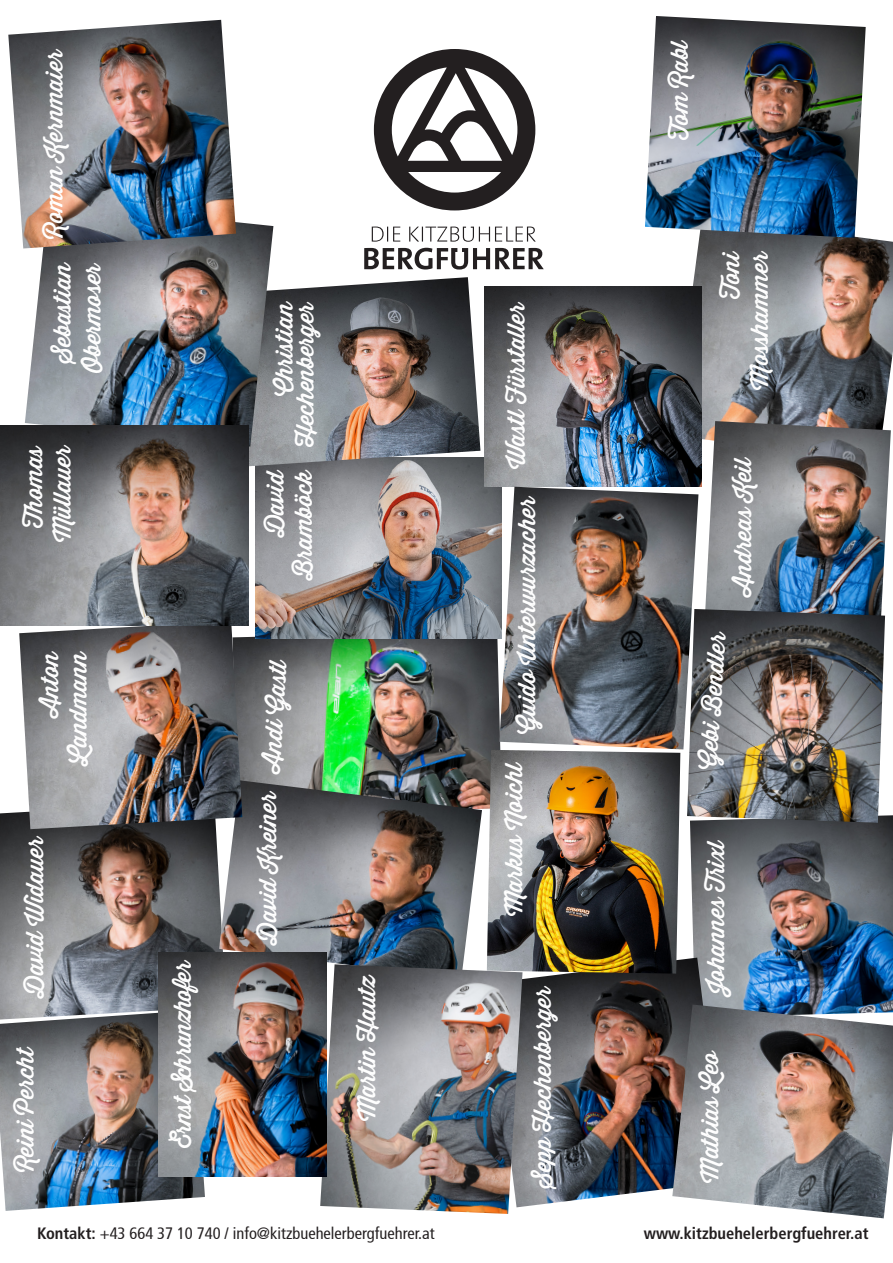
<style>
.page{position:relative;width:893px;height:1263px;background:#fff}
.page>*{position:absolute;margin:0;border:0;box-sizing:border-box;transform-origin:0 0}
.t1{font:23.7px "Thirsty Rough Reg";color:#fff}
.t2{font:condensed 16.5px "Frutiger";color:#231f20}
.t3{font:700 condensed 16.5px "Frutiger";color:#231f20}
.s1{font-weight:700}
</style>
<div class="page">
<img style="left:242px;top:636px;width:259px;height:173px">
<img style="left:255px;top:457px;width:244px;height:181px">
<img style="left:673px;top:238px;width:220px;height:202px">
<svg style="left:372px;top:227px;width:164px;height:15px"></svg>
<svg style="left:364px;top:248px;width:180px;height:22px"></svg>
<svg style="left:374px;top:49px;width:161px;height:161px"></svg>
<img style="left:645px;top:16px;width:221px;height:222px">
<img style="left:248px;top:277px;width:232px;height:190px">
<img style="left:485px;top:287px;width:217px;height:200px">
<img style="left:703px;top:421px;width:188px;height:196px">
<img style="left:0;top:812px;width:219px;height:198px">
<img style="left:219px;top:780px;width:263px;height:184px">
<img style="left:25px;top:222px;width:248px;height:225px">
<img style="left:690px;top:815px;width:203px;height:189px">
<img style="left:522px;top:957px;width:203px;height:250px">
<img style="left:487px;top:750px;width:193px;height:223px">
<img style="left:320px;top:964px;width:202px;height:250px">
<img style="left:0;top:1010px;width:205px;height:201px">
<img style="left:687px;top:609px;width:198px;height:214px">
<img style="left:19px;top:625px;width:223px;height:204px">
<img style="left:0;top:425px;width:248px;height:200px">
<img style="left:672px;top:1004px;width:221px;height:214px">
<img style="left:8px;top:20px;width:228px;height:228px">
<img style="left:499px;top:487px;width:199px;height:262px">
<img style="left:158px;top:952px;width:168px;height:225px">
<p class="t1" style="left:37px;top:239px;width:191px;rotate:-90deg">Roman Kernmaier</p>
<p class="t1" style="left:44px;top:363px;width:104px;rotate:-90deg">Sebastian</p>
<p class="t1" style="left:74px;top:373px;width:112px;rotate:-90deg">Obermoser</p>
<p class="t1" style="left:16px;top:528px;width:84px;rotate:-90deg">Thomas</p>
<p class="t1" style="left:45px;top:542px;width:99px;rotate:-90deg">Müllauer</p>
<p class="t1" style="left:32px;top:717px;width:69px;rotate:-90deg">Anton</p>
<p class="t1" style="left:61px;top:765px;width:117px;rotate:-90deg">Landmann</p>
<p class="t1" style="left:17px;top:998px;width:164px;rotate:-90deg">David Widauer</p>
<p class="t1" style="left:8px;top:1172px;width:128px;rotate:-90deg">Reini Percht</p>
<p class="t1" style="left:165px;top:1148px;width:189px;rotate:-90deg">Ernst Schranzhofer</p>
<p class="t1" style="left:267px;top:396px;width:98px;rotate:-90deg">Christian</p>
<p class="t1" style="left:288px;top:447px;width:147px;rotate:-90deg">Hechenberger</p>
<p class="t1" style="left:499px;top:469px;width:169px;rotate:-90deg">Wastl Fürstaller</p>
<p class="t1" style="left:258px;top:537px;width:69px;rotate:-90deg">David</p>
<p class="t1" style="left:286px;top:580px;width:114px;rotate:-90deg">Bramböck</p>
<p class="t1" style="left:509px;top:734px;width:239px;rotate:-90deg">Guido Unterwurzacher</p>
<p class="t1" style="left:254px;top:771px;width:114px;rotate:-86deg">Andi Gastl</p>
<p class="t1" style="left:496px;top:916px;width:157px;rotate:-90deg">Markus Noichl</p>
<p class="t1" style="left:250px;top:945px;width:155px;rotate:-90deg">David Kreiner</p>
<p class="t1" style="left:349px;top:1121px;width:148px;rotate:-90deg">Martin Hautz</p>
<p class="t1" style="left:525px;top:1188px;width:203px;rotate:-90deg">Sepp Hechenberger</p>
<p class="t1" style="left:662px;top:140px;width:102px;rotate:-90deg">Tom Rabl</p>
<p class="t1" style="left:713px;top:299px;width:50px;rotate:-90deg">Toni</p>
<p class="t1" style="left:742px;top:390px;width:140px;rotate:-90deg">Mosshammer</p>
<p class="t1" style="left:725px;top:596px;width:141px;rotate:-90deg">Andreas Keil</p>
<p class="t1" style="left:690px;top:768px;width:138px;rotate:-86deg">Gebi Bendler</p>
<p class="t1" style="left:698px;top:993px;width:156px;rotate:-90deg">Johannes Trixl</p>
<p class="t1" style="left:692px;top:1183px;width:135px;rotate:-90deg">Mathias Leo</p>
<p class="t2" style="left:37px;top:1224px;width:399px"><span class="s1">Kontakt:</span> +43 664 37 10 740 / info@kitzbuehelerbergfuehrer.at</p>
<p class="t3" style="left:644px;top:1224px;width:226px">www.kitzbuehelerbergfuehrer.at</p>
</div>
